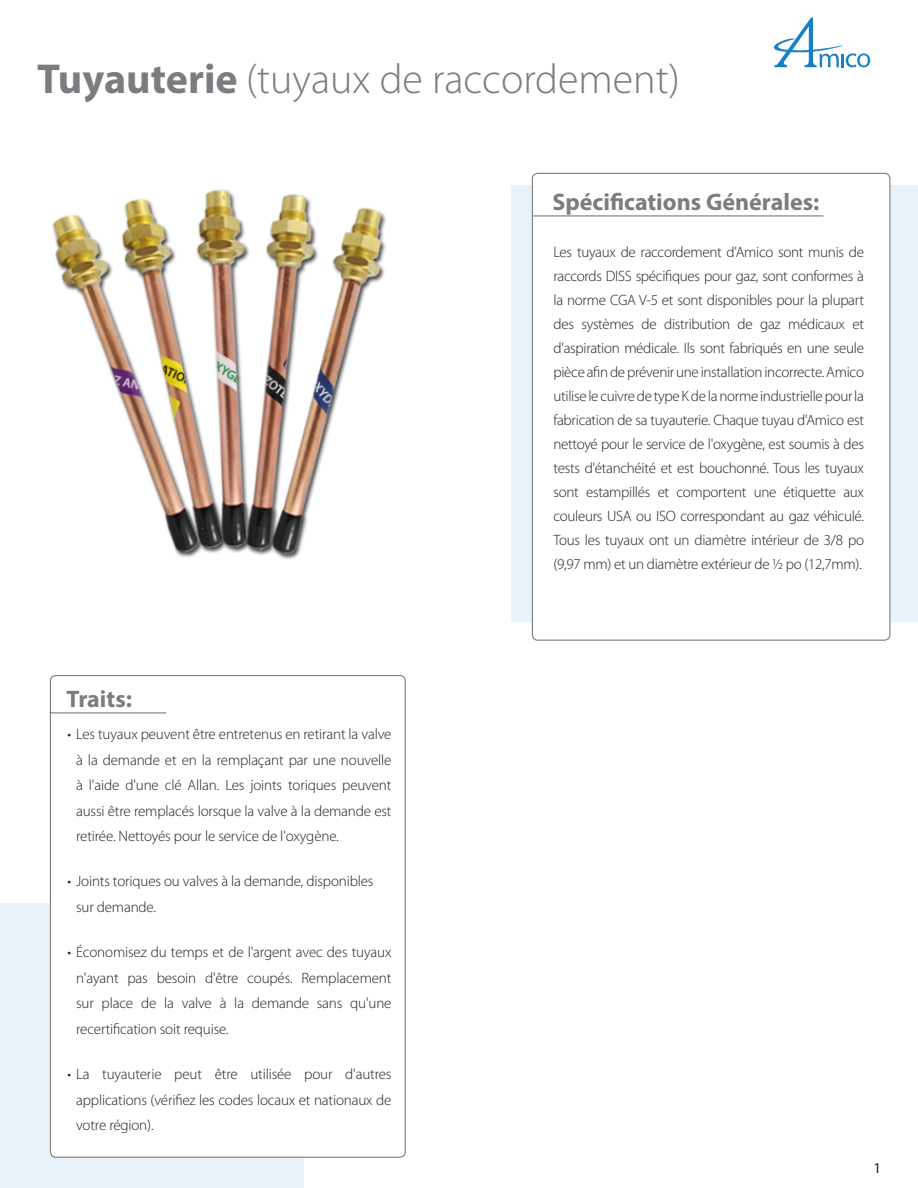
<style>
.page{position:relative;width:918px;height:1188px;background:#fff}
.page>*{position:absolute;margin:0;border:0;box-sizing:border-box;transform-origin:0 0}
.product_header{font:300 42px "Myriad Pro";color:#7a7c7f}
.box_header{font:700 24px "Myriad Pro";color:#7a7c7f}
.body_copy{font:300 15px/24px "Myriad Pro";letter-spacing:-.01em;color:#231f20;text-align:justify}
.pagination{font:15px "Myriad Pro";color:#231f20}
.s1{font-weight:700}
</style>
<div class="page">
<svg style="left:773px;top:18px;width:97px;height:49px"></svg>
<img style="left:52px;top:189px;width:334px;height:370px">
<div style="left:0;top:903px;width:303px;height:285px;background:#e8f2f8"></div>
<div style="left:50px;top:676px;width:355px;height:481px;background:#fff;border-radius:5px"></div>
<hr style="left:50px;top:712px;width:116px;height:1px;background:#7a7c7f">
<div style="left:511px;top:185px;width:407px;height:437px;background:#e8f2f8"></div>
<div style="left:532px;top:173px;width:358px;height:467px;background:#fff;border-radius:5px"></div>
<hr style="left:533px;top:215px;width:290px;height:1px;background:#7a7c7f">
<p class="product_header" style="left:37px;top:54px;width:644px"><span class="s1">Tuyauterie</span> (tuyaux de raccordement)</p>
<p class="box_header" style="left:553px;top:186px;width:268px">Spécifications Générales:</p>
<p class="body_copy" style="left:554px;top:240px;width:312px">Les tuyaux de raccordement d'Amico sont munis de raccords DISS spécifiques pour gaz, sont conformes à la norme CGA V-5 et sont disponibles pour la plupart des systèmes de distribution de gaz médicaux et d'aspiration médicale. Ils sont fabriqués en une seule pièce afin de prévenir une installation incorrecte. Amico utilise le cuivre de type K de la norme industrielle pour la fabrication de sa tuyauterie. Chaque tuyau d'Amico est nettoyé pour le service de l'oxygène, est soumis à des tests d'étanchéité et est bouchonné. Tous les tuyaux sont estampillés et comportent une étiquette aux couleurs USA ou ISO correspondant au gaz véhiculé.<br>Tous les tuyaux ont un diamètre intérieur de 3/8 po (9,97 mm) et un diamètre extérieur de ½ po (12,7mm).</p>
<p class="box_header" style="left:67px;top:683px;width:67px">Traits:</p>
<p class="body_copy" style="left:76px;top:721px;width:317px;line-height:25.5px;text-indent:-9px">• Les tuyaux peuvent être entretenus en retirant la valve à la demande et en la remplaçant par une nouvelle à l'aide d'une clé Allan. Les joints toriques peuvent aussi être remplacés lorsque la valve à la demande est retirée. Nettoyés pour le service de l'oxygène.</p>
<p class="body_copy" style="left:76px;top:869px;width:299px;line-height:25.5px;text-indent:-9px">• Joints toriques ou valves à la demande, disponibles sur demande.</p>
<p class="body_copy" style="left:76px;top:939px;width:317px;line-height:25.5px;text-indent:-9px">• Économisez du temps et de l'argent avec des tuyaux n'ayant pas besoin d'être coupés. Remplacement sur place de la valve à la demande sans qu'une recertification soit requise.</p>
<p class="body_copy" style="left:76px;top:1061px;width:317px;line-height:25.5px;text-indent:-9px">• La tuyauterie peut être utilisée pour d'autres applications (vérifiez les codes locaux et nationaux de votre région).</p>
<p class="pagination" style="left:873px;top:1159px;width:9px">1</p>
</div>
